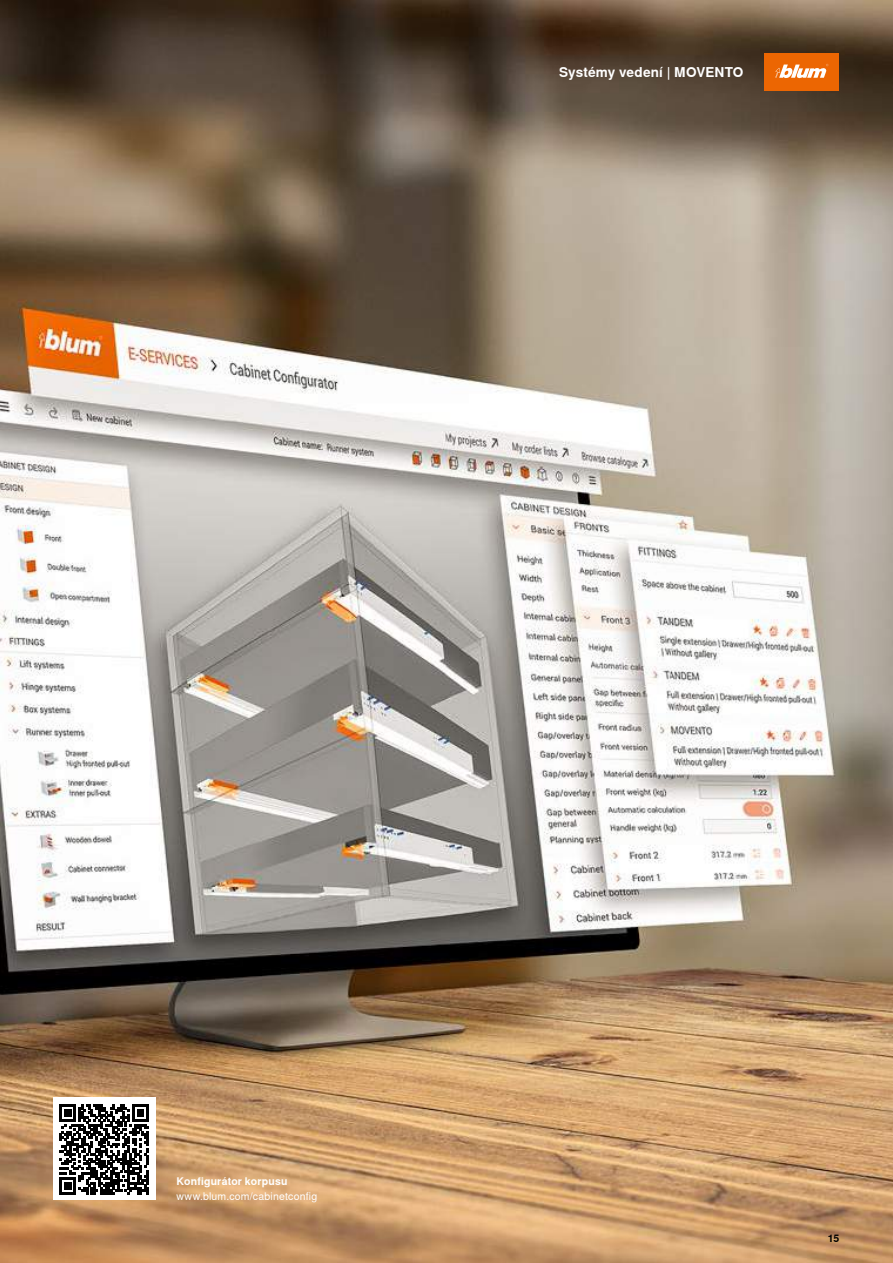
<style>
.page{position:relative;width:893px;height:1263px;background:#fff}
.page>*{position:absolute;margin:0;border:0;box-sizing:border-box;transform-origin:0 0}
.t1{font:700 13.5px "Nimbus Sans Global";letter-spacing:.01em;color:#fff}
.t2{font:10.5px "Nimbus Sans Global";letter-spacing:.02em;color:#fff}
.t3{font:700 10.5px "Nimbus Sans Global";letter-spacing:.02em;color:#fff}
.t4{font:700 10.5px "Nimbus Sans Global";color:#000}
</style>
<div class="page">
<img style="left:0;top:0;width:893px;height:1263px">
<div style="left:765px;top:54px;width:74px;height:37px;background:#ec6602"></div>
<svg style="left:775px;top:64px;width:53px;height:14px"></svg>
<div style="left:54px;top:1098px;width:101px;height:101px;background:#fff"></div>
<svg style="left:59px;top:1104px;width:90px;height:90px"></svg>
<p class="t1" style="left:559px;top:65px;width:186px">Systémy vedení | MOVENTO</p>
<p class="t3" style="left:177px;top:1175px;width:112px">Konfigurátor korpusu</p>
<p class="t2" style="left:176px;top:1190px;width:142px">www.blum.com/cabinetconfig</p>
<p class="t4" style="left:828px;top:1232px;width:13px">15</p>
</div>
